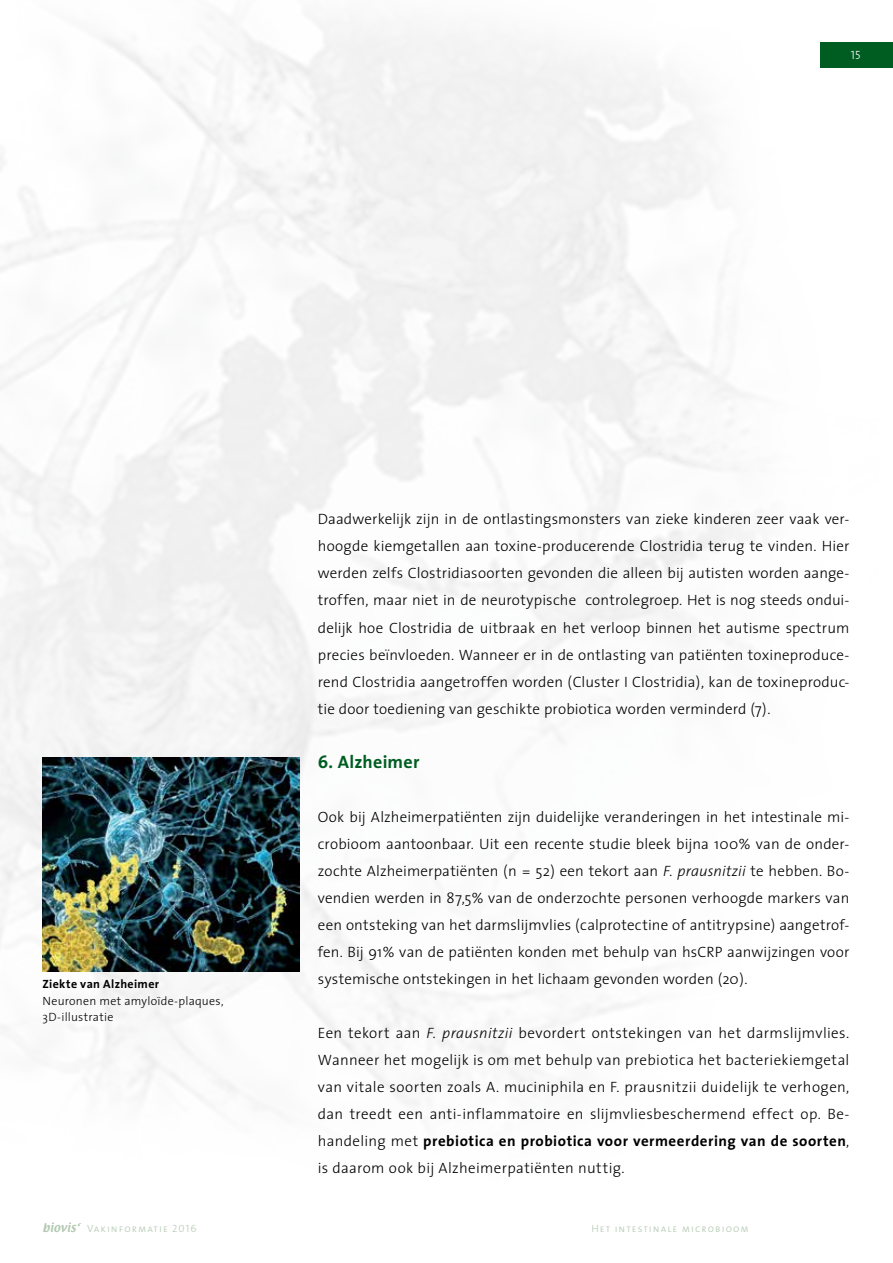
<style>
.page{position:relative;width:893px;height:1263px;background:#fff}
.page>*{position:absolute;margin:0;border:0;box-sizing:border-box;transform-origin:0 0}
.t1{font:700 18px "The Sans";letter-spacing:.015em;color:#005d22}
.t2{font:300 15px/27px "The Sans";letter-spacing:.015em;color:#000;text-align:justify}
.t3{font:300 12px/16.5px "The Sans";letter-spacing:.02em;color:#000}
.t4{font:700 12px "The Sans";letter-spacing:.03em;color:#000}
.t5{font:12px "The Sans Light Caps";color:#fff}
.t6{font:10.5px "The Sans Light Caps";letter-spacing:.1em;color:#b2c9b1}
.t7{font:300 10.5px "The Sans";color:#000}
.s1{font-style:italic}
.s2{font-weight:700}
.s3{font-family:"Textile"}
</style>
<div class="page">
<img style="left:0;top:19px;width:878px;height:1089px">
<div style="left:820px;top:43px;width:73px;height:25px;background:#005d22"></div>
<img style="left:43px;top:757px;width:257px;height:214px">
<p class="t5" style="left:851px;top:45px;width:11px">15</p>
<p class="t4" style="left:43px;top:974px;width:118px">Ziekte van Alzheimer</p>
<p class="t3" style="left:43px;top:992px;width:183px">Neuronen met amyloide-plaques,<br>3D-illustratie</p>
<p class="t7" style="left:157px;top:986px;width:6px">..</p>
<p class="t2" style="left:318px;top:505px;width:533px">Daadwerkelijk zijn in de ontlastingsmonsters van zieke kinderen zeer vaak ver&shy;hoogde kiemgetallen aan toxine-producerende Clostridia terug te vinden. Hier werden zelfs Clostridiasoorten gevonden die alleen bij autisten worden aange&shy;troffen, maar niet in de neurotypische controlegroep. Het is nog steeds ondui&shy;delijk hoe Clostridia de uitbraak en het verloop binnen het autisme spectrum precies beïnvloeden. Wanneer er in de ontlasting van patiënten toxineproduce&shy;rend Clostridia aangetroffen worden (Cluster I Clostridia), kan de toxineproduc&shy;tie door toediening van geschikte probiotica worden verminderd (7).</p>
<p class="t1" style="left:318px;top:746px;width:103px">6. Alzheimer</p>
<p class="t2" style="left:318px;top:802px;width:533px">Ook bij Alzheimerpatiënten zijn duidelijke veranderingen in het intestinale mi&shy;crobioom aantoonbaar. Uit een recente studie bleek bijna 100% van de onder&shy;zochte Alzheimerpatiënten (n = 52) een tekort aan <span class="s1">F. prausnitzii</span> te hebben. Bo&shy;vendien werden in 87,5% van de onderzochte personen verhoogde markers van een ontsteking van het darmslijmvlies (calprotectine of antitrypsine) aangetrof&shy;fen. Bij 91% van de patiënten konden met behulp van hsCRP aanwijzingen voor systemische ontstekingen in het lichaam gevonden worden (20).</p>
<p class="t2" style="left:318px;top:1018px;width:533px">Een tekort aan <span class="s1">F. prausnitzii</span> bevordert ontstekingen van het darmslijmvlies.<br>Wanneer het mogelijk is om met behulp van prebiotica het bacteriekiemgetal van vitale soorten zoals A. muciniphila en F. prausnitzii duidelijk te verhogen, dan treedt een anti-inflammatoire en slijmvliesbeschermend effect op. Be&shy;handeling met <span class="s2">prebiotica en probiotica voor vermeerdering van de soorten</span>, is daarom ook bij Alzheimerpatiënten nuttig.</p>
<p class="t6" style="left:43px;top:1220px;width:155px"><span class="s3">biovis‘</span> Vakinformatie 2016</p>
<p class="t6" style="left:591px;top:1220px;width:159px">Het intestinale microbioom</p>
</div>
